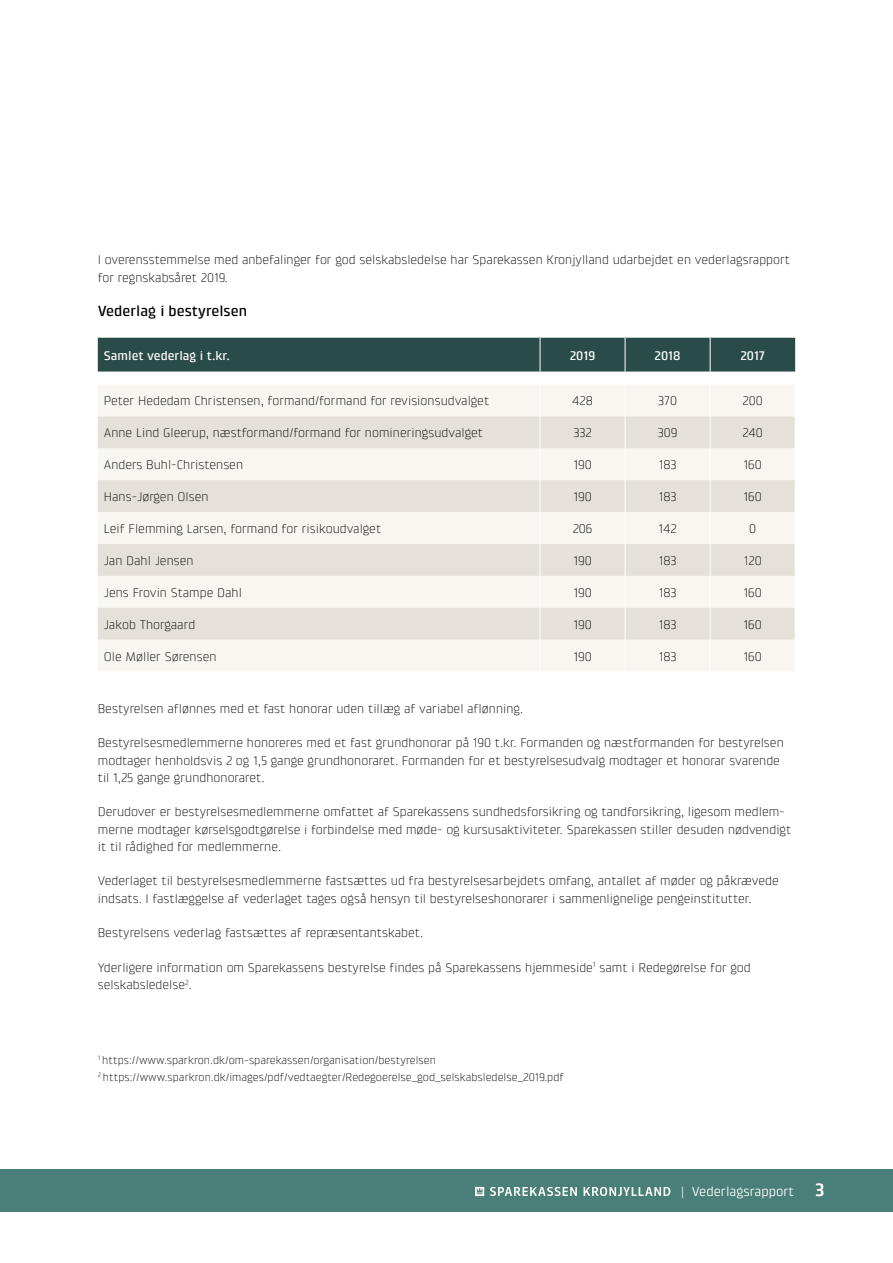
<style>
.page{position:relative;width:893px;height:1263px;background:#fff}
.page>*{position:absolute;margin:0;border:0;box-sizing:border-box;transform-origin:0 0}
.t1{font:500 15px "Klint LT Pro";color:#000}
.t2{font:13.5px "Klint LT Pro";color:#fff}
.t3{font:300 12.75px/17.2px "Klint LT Pro";color:#000}
.t4{font:500 12.75px "Klint LT Pro";color:#fff}
.t5{font:300 11.25px/17.2px "Klint LT Pro";color:#000}
.s1{font-weight:500;font-size:18px}
</style>
<div class="page">
<div style="left:98px;top:338px;width:697px;height:34px;background:#2a4c48"></div>
<div style="left:98px;top:385px;width:696px;height:286px;background:#f9f6f1"></div>
<svg style="left:98px;top:416px;width:697px;height:224px;fill:#e5e1d8"></svg>
<hr style="left:540px;top:338px;width:1px;height:34px;background:#fff">
<hr style="left:625px;top:338px;width:1px;height:34px;background:#fff">
<hr style="left:710px;top:338px;width:1px;height:34px;background:#fff">
<hr style="left:540px;top:384px;width:1px;height:32px;background:#fff">
<hr style="left:625px;top:384px;width:1px;height:32px;background:#fff">
<hr style="left:710px;top:384px;width:1px;height:32px;background:#fff">
<hr style="left:540px;top:480px;width:1px;height:32px;background:#fff">
<hr style="left:625px;top:480px;width:1px;height:32px;background:#fff">
<hr style="left:710px;top:480px;width:1px;height:32px;background:#fff">
<hr style="left:540px;top:416px;width:1px;height:32px;background:#fff">
<hr style="left:625px;top:416px;width:1px;height:32px;background:#fff">
<hr style="left:710px;top:416px;width:1px;height:32px;background:#fff">
<hr style="left:540px;top:448px;width:1px;height:32px;background:#fff">
<hr style="left:625px;top:448px;width:1px;height:32px;background:#fff">
<hr style="left:710px;top:448px;width:1px;height:32px;background:#fff">
<hr style="left:540px;top:512px;width:1px;height:32px;background:#fff">
<hr style="left:625px;top:512px;width:1px;height:32px;background:#fff">
<hr style="left:710px;top:512px;width:1px;height:32px;background:#fff">
<hr style="left:540px;top:544px;width:1px;height:32px;background:#fff">
<hr style="left:625px;top:544px;width:1px;height:32px;background:#fff">
<hr style="left:710px;top:544px;width:1px;height:32px;background:#fff">
<hr style="left:540px;top:576px;width:1px;height:32px;background:#fff">
<hr style="left:625px;top:576px;width:1px;height:32px;background:#fff">
<hr style="left:710px;top:576px;width:1px;height:32px;background:#fff">
<hr style="left:540px;top:608px;width:1px;height:32px;background:#fff">
<hr style="left:625px;top:608px;width:1px;height:32px;background:#fff">
<hr style="left:710px;top:608px;width:1px;height:32px;background:#fff">
<hr style="left:540px;top:640px;width:1px;height:31px;background:#fff">
<hr style="left:625px;top:640px;width:1px;height:31px;background:#fff">
<hr style="left:710px;top:640px;width:1px;height:31px;background:#fff">
<div style="left:0;top:1169px;width:893px;height:43px;background:#497e79"></div>
<svg style="left:490px;top:1187px;width:87px;height:9px"></svg>
<svg style="left:583px;top:1187px;width:87px;height:9px"></svg>
<svg style="left:475px;top:1187px;width:9px;height:9px"></svg>
<p class="t3" style="left:98px;top:251px;width:694px">I overensstemmelse med anbefalinger for god selskabsledelse har Sparekassen Kronjylland udarbejdet en vederlagsrapport for regnskabsåret 2019.</p>
<p class="t1" style="left:98px;top:302px;width:151px">Vederlag i bestyrelsen</p>
<p class="t4" style="left:104px;top:348px;width:128px">Samlet vederlag i t.kr.</p>
<p class="t4" style="left:570px;top:348px;width:27px">2019</p>
<p class="t4" style="left:655px;top:348px;width:27px">2018</p>
<p class="t4" style="left:740px;top:348px;width:26px">2017</p>
<p class="t3" style="left:104px;top:392px;width:387px">Peter Hededam Christensen, formand/formand for revisionsudvalget</p>
<p class="t3" style="left:572px;top:392px;width:22px">428</p>
<p class="t3" style="left:658px;top:392px;width:20px">370</p>
<p class="t3" style="left:742px;top:392px;width:22px">200</p>
<p class="t3" style="left:104px;top:424px;width:381px">Anne Lind Gleerup, næstformand/formand for nomineringsudvalget</p>
<p class="t3" style="left:573px;top:424px;width:20px">332</p>
<p class="t3" style="left:658px;top:424px;width:21px">309</p>
<p class="t3" style="left:742px;top:424px;width:22px">240</p>
<p class="t3" style="left:104px;top:456px;width:141px">Anders Buhl-Christensen</p>
<p class="t3" style="left:573px;top:456px;width:20px">190</p>
<p class="t3" style="left:659px;top:456px;width:19px">183</p>
<p class="t3" style="left:743px;top:456px;width:20px">160</p>
<p class="t3" style="left:104px;top:488px;width:106px">Hans-Jørgen Olsen</p>
<p class="t3" style="left:573px;top:488px;width:20px">190</p>
<p class="t3" style="left:659px;top:488px;width:19px">183</p>
<p class="t3" style="left:743px;top:488px;width:20px">160</p>
<p class="t3" style="left:104px;top:520px;width:279px">Leif Flemming Larsen, formand for risikoudvalget</p>
<p class="t3" style="left:573px;top:520px;width:21px">206</p>
<p class="t3" style="left:658px;top:520px;width:20px">142</p>
<p class="t3" style="left:749px;top:520px;width:9px">0</p>
<p class="t3" style="left:104px;top:552px;width:91px">Jan Dahl Jensen</p>
<p class="t3" style="left:573px;top:552px;width:20px">190</p>
<p class="t3" style="left:659px;top:552px;width:19px">183</p>
<p class="t3" style="left:744px;top:552px;width:19px">120</p>
<p class="t3" style="left:104px;top:584px;width:140px">Jens Frovin Stampe Dahl</p>
<p class="t3" style="left:573px;top:584px;width:20px">190</p>
<p class="t3" style="left:659px;top:584px;width:19px">183</p>
<p class="t3" style="left:743px;top:584px;width:20px">160</p>
<p class="t3" style="left:104px;top:616px;width:93px">Jakob Thorgaard</p>
<p class="t3" style="left:573px;top:616px;width:20px">190</p>
<p class="t3" style="left:659px;top:616px;width:19px">183</p>
<p class="t3" style="left:743px;top:616px;width:20px">160</p>
<p class="t3" style="left:104px;top:647px;width:114px">Ole Møller Sørensen</p>
<p class="t3" style="left:573px;top:647px;width:20px">190</p>
<p class="t3" style="left:659px;top:647px;width:19px">183</p>
<p class="t3" style="left:743px;top:647px;width:20px">160</p>
<p class="t3" style="left:98px;top:700px;width:427px">Bestyrelsen aflønnes med et fast honorar uden tillæg af variabel aflønning.</p>
<p class="t3" style="left:98px;top:734px;width:687px">Bestyrelsesmedlemmerne honoreres med et fast grundhonorar på 190 t.kr. Formanden og næstformanden for bestyrelsen modtager henholdsvis 2 og 1,5 gange grundhonoraret. Formanden for et bestyrelsesudvalg modtager et honorar svarende til 1,25 gange grundhonoraret.</p>
<p class="t3" style="left:98px;top:803px;width:695px">Derudover er bestyrelsesmedlemmerne omfattet af Sparekassens sundhedsforsikring og tandforsikring, ligesom medlem&shy;merne modtager kørselsgodtgørelse i forbindelse med møde- og kursusaktiviteter. Sparekassen stiller desuden nødvendigt it til rådighed for medlemmerne.</p>
<p class="t3" style="left:98px;top:872px;width:683px">Vederlaget til bestyrelsesmedlemmerne fastsættes ud fra bestyrelsesarbejdets omfang, antallet af møder og påkrævede indsats. I fastlæggelse af vederlaget tages også hensyn til bestyrelseshonorarer i sammenlignelige pengeinstitutter.</p>
<p class="t3" style="left:98px;top:924px;width:327px">Bestyrelsens vederlag fastsættes af repræsentantskabet.</p>
<p class="t3" style="left:98px;top:959px;width:654px">Yderligere information om Sparekassens bestyrelse findes på Sparekassens hjemmeside<sup>1</sup> samt i Redegørelse for god selskabsledelse<sup>2</sup>.</p>
<p class="t5" style="left:98px;top:1051px;width:468px"><sup>1</sup> https://www.sparkron.dk/om-sparekassen/organisation/bestyrelsen<br><sup>2</sup> https://www.sparkron.dk/images/pdf/vedtaegter/Redegoerelse_god_selskabsledelse_2019.pdf</p>
<p class="t2" style="left:681px;top:1183px;width:145px">| Vederlagsrapport <span class="s1">3</span></p>
</div>
